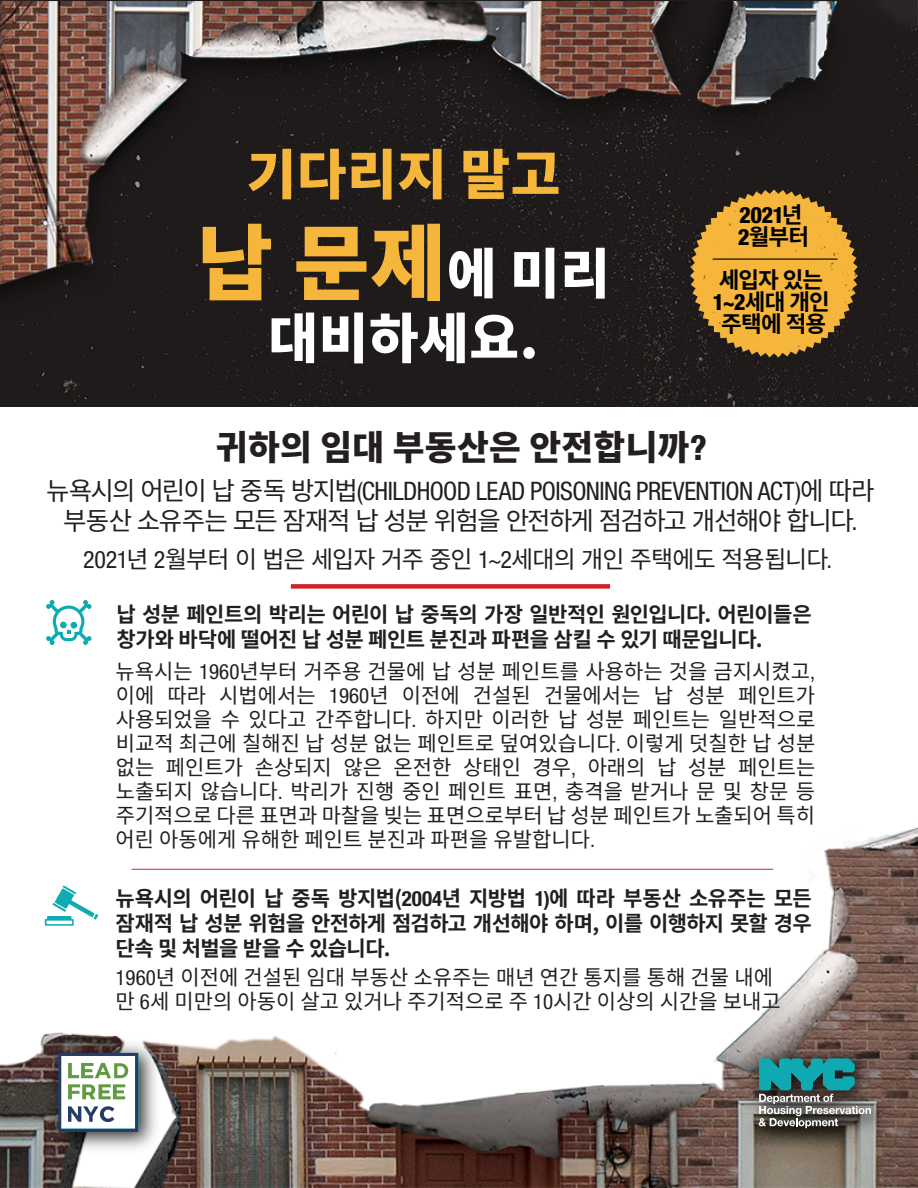
<style>
.page{position:relative;width:918px;height:1188px;background:#fff}
.page>*{position:absolute;margin:0;border:0;box-sizing:border-box;transform-origin:0 0}
.t1{font:800 82.5px "Source Han Sans K";color:#f6b63b}
.t2{font:800 54px "Source Han Sans K";letter-spacing:.01em;color:#f6b63b}
.t3{font:800 54px "Source Han Sans K";letter-spacing:.01em;color:#fff}
.t4{font:800 34.5px "Source Han Sans K";letter-spacing:.01em;color:#231f20}
.t5{font:condensed 25.5px "Helvetica Neue LT Std";letter-spacing:-.02em;color:#231f20}
.t6{font:25.5px "Source Han Sans K";letter-spacing:-.06em;color:#231f20}
.t7{font:24px "Source Han Sans K";letter-spacing:-.035em;color:#231f20}
.t8{font:700 22.5px/43.8px "Source Han Sans K";letter-spacing:-.04em;color:#000;text-align:center}
.t9{font:800 condensed 22.5px "Helvetica Neue LT Std";color:#000}
.t10{font:21px/24px "Source Han Sans K";color:#231f20;text-align:justify}
.t11{font:700 21px/25.2px "Source Han Sans K";letter-spacing:-.03em;color:#231f20}
.s1{font-size:54px;color:#fff}
.s2{font-family:"Source Han Sans K";font-weight:700;font-stretch:normal}
.s3{font-family:"Helvetica Neue LT Std";font-weight:800;font-stretch:condensed}
.s4{font-family:"Helvetica Neue LT Std";font-stretch:condensed}
.s5{font-family:"Source Han Sans K";font-stretch:normal}
</style>
<div class="page">
<div style="left:0;top:0;width:918px;height:407px;background:#1f1b1b"></div>
<img style="left:0;top:1px;width:916px;height:335px">
<img style="left:0;top:853px;width:918px;height:335px">
<img style="left:823px;top:827px;width:95px;height:26px">
<img style="left:39px;top:1034px;width:127px;height:126px">
<svg style="left:58px;top:1053px;width:80px;height:79px"></svg>
<img style="left:740px;top:1040px;width:158px;height:116px">
<svg style="left:759px;top:1058px;width:112px;height:70px;background:#4f7a79"></svg>
<svg style="left:45px;top:886px;width:53px;height:40px"></svg>
<svg style="left:46px;top:600px;width:46px;height:45px"></svg>
<svg style="left:690px;top:190px;width:168px;height:167px;background:#bf8e32"></svg>
<hr style="left:713px;top:259px;width:125px;height:1px;background:#000">
<div style="left:291px;top:584px;width:319px;height:5px;background:#d1232a"></div>
<hr style="left:132px;top:869px;width:641px;height:1px;background:#d1232a">
<h2 class="t2" style="left:247px;top:144px;width:315px">기다리지 말고</h2>
<h1 class="t1" style="left:197px;top:217px;width:414px">납 문제<span class="s1">에 미리</span></h1>
<h2 class="t3" style="left:268px;top:308px;width:272px">대비하세요.</h2>
<p class="t9" style="left:739px;top:201px;width:65px">2021<span class="s2">년</span></p>
<p class="t8" style="left:719px;top:215px;width:106px"><span class="s3">2</span>월부터 세입자 있는</p>
<p class="t8" style="left:713px;top:292px;width:119px;line-height:21.9px"><span class="s3">1~2</span>세대 개인 주택에 적용</p>
<h3 class="t4" style="left:216px;top:428px;width:493px">귀하의 임대 부동산은 안전합니까<span class="s4">?</span></h3>
<p class="t5" style="left:46px;top:476px;width:830px"><span class="s5">뉴욕시의 어린이 납 중독 방지법</span>(CHILDHOOD LEAD POISONING PREVENTION ACT)<span class="s5">에 따라</span></p>
<p class="t6" style="left:63px;top:507px;width:796px">부동산 소유주는 모든 잠재적 납 성분 위험을 안전하게 점검하고 개선해야 합니다<span class="s4">.</span></p>
<p class="t7" style="left:83px;top:546px;width:751px"><span class="s4">2021</span>년 <span class="s4">2</span>월부터 이 법은 세입자 거주 중인 <span class="s4">1~2</span>세대의 개인 주택에도 적용됩니다<span class="s4">.</span></p>
<p class="t11" style="left:116px;top:602px;width:697px">납 성분 페인트의 박리는 어린이 납 중독의 가장 일반적인 원인입니다. 어린이들은 창가와 바닥에 떨어진 납 성분 페인트 분진과 파편을 삼킬 수 있기 때문입니다.</p>
<p class="t10" style="left:116px;top:660px;width:701px">뉴욕시는 <span class="s4">1960</span>년부터 거주용 건물에 납 성분 페인트를 사용하는 것을 금지시켰고<span class="s4">, </span>이에 따라 시법에서는 <span class="s4">1960</span>년 이전에 건설된 건물에서는 납 성분 페인트가 사용되었을 수 있다고 간주합니다<span class="s4">.</span> 하지만 이러한 납 성분 페인트는 일반적으로 비교적 최근에 칠해진 납 성분 없는 페인트로 덮여있습니다<span class="s4">.</span> 이렇게 덧칠한 납 성분 없는 페인트가 손상되지 않은 온전한 상태인 경우<span class="s4">,</span> 아래의 납 성분 페인트는 노출되지 않습니다<span class="s4">.</span> 박리가 진행 중인 페인트 표면<span class="s4">,</span> 충격을 받거나 문 및 창문 등 주기적으로 다른 표면과 마찰을 빚는 표면으로부터 납 성분 페인트가 노출되어 특히 어린 아동에게 유해한 페인트 분진과 파편을 유발합니다<span class="s4">.</span></p>
<p class="t11" style="left:116px;top:886px;width:698px;text-align:justify">뉴욕시의 어린이 납 중독 방지법(<span class="s4">2004</span>년 지방법 <span class="s4">1)</span>에 따라 부동산 소유주는 모든 잠재적 납 성분 위험을 안전하게 점검하고 개선해야 하며, 이를 이행하지 못할 경우 단속 및 처벌을 받을 수 있습니다.</p>
<p class="t10" style="left:116px;top:966px;width:667px"><span class="s4">1960</span>년 이전에 건설된 임대 부동산 소유주는 매년 연간 통지를 통해 건물 내에 만 <span class="s4">6</span>세 미만의 아동이 살고 있거나 주기적으로 주 <span class="s4">10</span>시간 이상의 시간을 보내고</p>
</div>
